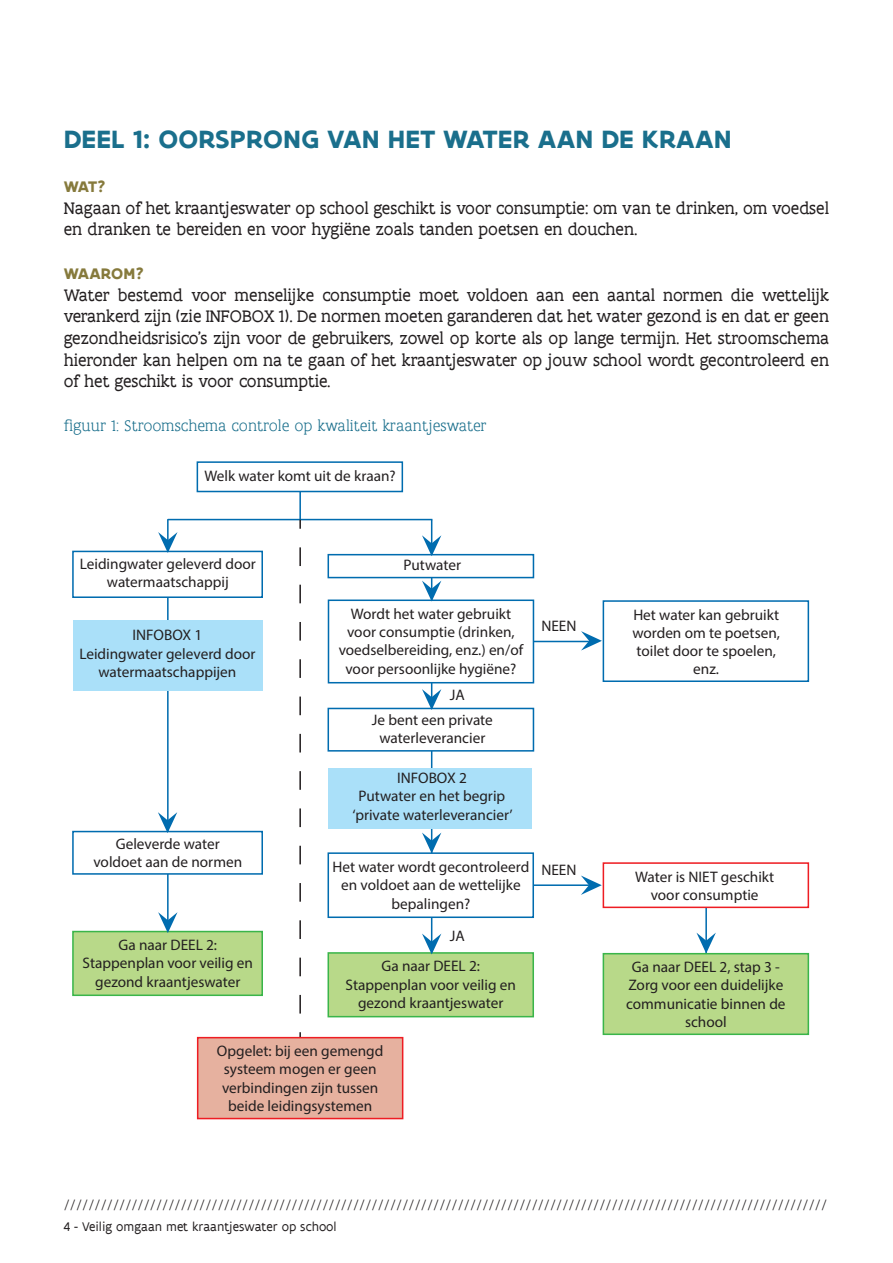
<style>
.page{position:relative;width:893px;height:1263px;background:#fff}
.page>*{position:absolute;margin:0;border:0;box-sizing:border-box;transform-origin:0 0}
.Kop_1{font:700 27px "Flanders Art Sans";letter-spacing:.005em;color:#1a6f8c}
.t1{font:18px/21.6px "Flanders Art Serif";color:#231f20}
.t2{font:300 16.5px "Flanders Art Serif";color:#1a6f8c}
.t3{font:700 16.5px "Flanders Art Sans";letter-spacing:.005em;color:#867a3c}
.t4{font:15.3px/18.3px "Myriad Pro";color:#231f20;text-align:center}
.t5{font:300 13.5px "Flanders Art Sans";color:#231f20}
.t6{font:13.5px "Flanders Art Sans";color:#231f20}
</style>
<div class="page">
<hr style="left:299px;top:491px;width:2px;height:29px;background:#006caf">
<hr style="left:168px;top:519px;width:264px;height:1px;background:#006caf">
<hr style="left:167px;top:519px;width:2px;height:411px;background:#006caf">
<hr style="left:431px;top:520px;width:1px;height:439px;background:#006caf">
<div style="left:327px;top:852px;width:207px;height:66px;border:2px solid #006caf"></div>
<div style="left:327px;top:708px;width:207px;height:44px;border:2px solid #006caf"></div>
<div style="left:73px;top:831px;width:189px;height:43px;background:#fff"></div>
<div style="left:72px;top:831px;width:191px;height:44px;border:2px solid #006caf"></div>
<div style="left:328px;top:600px;width:205px;height:83px;background:#fff"></div>
<div style="left:328px;top:599px;width:206px;height:84px;border:2px solid #006caf"></div>
<div style="left:328px;top:555px;width:205px;height:23px;background:#fff"></div>
<div style="left:327px;top:554px;width:207px;height:24px;border:2px solid #006caf"></div>
<div style="left:197px;top:461px;width:206px;height:31px;border:2px solid #006caf"></div>
<div style="left:73px;top:551px;width:189px;height:46px;background:#fff"></div>
<div style="left:72px;top:551px;width:191px;height:47px;border:2px solid #006caf"></div>
<svg style="left:422px;top:535px;width:19px;height:21px"></svg>
<svg style="left:158px;top:532px;width:20px;height:21px"></svg>
<div style="left:73px;top:620px;width:189px;height:70px;background:#aae0f9"></div>
<svg style="left:158px;top:812px;width:19px;height:21px"></svg>
<div style="left:328px;top:768px;width:203px;height:60px;background:#aae0f9"></div>
<svg style="left:422px;top:581px;width:19px;height:20px"></svg>
<svg style="left:422px;top:689px;width:19px;height:21px"></svg>
<svg style="left:422px;top:832px;width:19px;height:21px"></svg>
<div style="left:73px;top:931px;width:189px;height:64px;background:#b8d989"></div>
<div style="left:72px;top:931px;width:191px;height:65px;border:2px solid #3ab54a"></div>
<div style="left:328px;top:953px;width:205px;height:64px;background:#b8d989"></div>
<div style="left:327px;top:952px;width:207px;height:65px;border:2px solid #3ab54a"></div>
<svg style="left:299px;top:520px;width:2px;height:9px"></svg>
<svg style="left:299px;top:547px;width:2px;height:467px"></svg>
<div style="left:198px;top:1038px;width:205px;height:80px;background:#e6b19f"></div>
<div style="left:197px;top:1037px;width:206px;height:82px;border:2px solid #ee1d23"></div>
<svg style="left:422px;top:933px;width:19px;height:21px"></svg>
<svg style="left:158px;top:912px;width:20px;height:21px"></svg>
<hr style="left:533px;top:641px;width:56px;height:1px;background:#006caf">
<hr style="left:533px;top:884px;width:56px;height:2px;background:#006caf">
<svg style="left:581px;top:631px;width:21px;height:19px"></svg>
<svg style="left:581px;top:875px;width:21px;height:20px"></svg>
<div style="left:603px;top:600px;width:206px;height:82px;border:2px solid #006caf"></div>
<hr style="left:705px;top:907px;width:2px;height:52px;background:#006caf">
<svg style="left:696px;top:933px;width:20px;height:20px"></svg>
<div style="left:603px;top:862px;width:206px;height:46px;border:2px solid #ee1d23"></div>
<div style="left:603px;top:954px;width:205px;height:80px;background:#b8d989"></div>
<div style="left:603px;top:953px;width:206px;height:82px;border:2px solid #3ab54a"></div>
<p class="Kop_1" style="left:64px;top:122px;width:669px">DEEL 1: OORSPRONG VAN HET WATER AAN DE KRAAN</p>
<p class="t3" style="left:64px;top:176px;width:44px">WAT?</p>
<p class="t1" style="left:64px;top:197px;width:767px">Nagaan of het kraantjeswater op school geschikt is voor consumptie: om van te drinken, om voedsel en dranken te bereiden en voor hygiëne zoals tanden poetsen en douchen.</p>
<p class="t3" style="left:64px;top:263px;width:82px">WAAROM?</p>
<p class="t1" style="left:64px;top:285px;width:767px;text-align:justify">Water bestemd voor menselijke consumptie moet voldoen aan een aantal normen die wettelijk verankerd zijn (zie INFOBOX 1). De normen moeten garanderen dat het water gezond is en dat er geen gezondheidsrisico’s zijn voor de gebruikers, zowel op korte als op lange termijn. Het stroomschema hieronder kan helpen om na te gaan of het kraantjeswater op jouw school wordt gecontroleerd en of het geschikt is voor consumptie.</p>
<p class="t2" style="left:64px;top:416px;width:424px">figuur 1: Stroomschema controle op kwaliteit kraantjeswater</p>
<p class="t4" style="left:204px;top:466px;width:193px">Welk water komt uit de kraan?</p>
<p class="t4" style="left:80px;top:554px;width:178px">Leidingwater geleverd door watermaatschappij</p>
<p class="t4" style="left:404px;top:556px;width:59px">Putwater</p>
<p class="t4" style="left:79px;top:626px;width:178px">INFOBOX 1<br>Leidingwater geleverd door watermaatschappijen</p>
<p class="t4" style="left:93px;top:834px;width:150px">Geleverde water voldoet aan de normen</p>
<p class="t4" style="left:339px;top:604px;width:186px">Wordt het water gebruikt voor consumptie (drinken, voedselbereiding, enz.) en/of voor persoonlijke hygiëne?</p>
<p class="t4" style="left:372px;top:710px;width:123px">Je bent een private waterleverancier</p>
<p class="t4" style="left:450px;top:685px;width:16px">JA</p>
<p class="t4" style="left:353px;top:769px;width:162px">INFOBOX 2<br>Putwater en het begrip ‘private waterleverancier’</p>
<p class="t4" style="left:333px;top:857px;width:198px">Het water wordt gecontroleerd en voldoet aan de wettelijke bepalingen?</p>
<p class="t4" style="left:450px;top:926px;width:16px">JA</p>
<p class="t4" style="left:83px;top:935px;width:172px">Ga naar DEEL 2:<br>Stappenplan voor veilig en gezond kraantjeswater</p>
<p class="t4" style="left:346px;top:957px;width:172px">Ga naar DEEL 2:<br>Stappenplan voor veilig en gezond kraantjeswater</p>
<p class="t4" style="left:217px;top:1041px;width:168px">Opgelet: bij een gemengd systeem mogen er geen verbindingen zijn tussen beide leidingsystemen</p>
<p class="t4" style="left:541px;top:616px;width:37px">NEEN</p>
<p class="t4" style="left:632px;top:605px;width:149px">Het water kan gebruikt worden om te poetsen, toilet door te spoelen, enz.</p>
<p class="t4" style="left:541px;top:860px;width:37px">NEEN</p>
<p class="t4" style="left:635px;top:867px;width:140px">Water is NIET geschikt voor consumptie</p>
<p class="t4" style="left:626px;top:958px;width:161px">Ga naar DEEL 2, stap 3 -<br>Zorg voor een duidelijke communicatie binnen de school</p>
<p class="t5" style="left:64px;top:1197px;width:765px">////////////////////////////////////////////////////////////////////////////////////////////////////////////////////////////</p>
<p class="t6" style="left:64px;top:1218px;width:274px">4 - Veilig omgaan met kraantjeswater op school</p>
</div>
